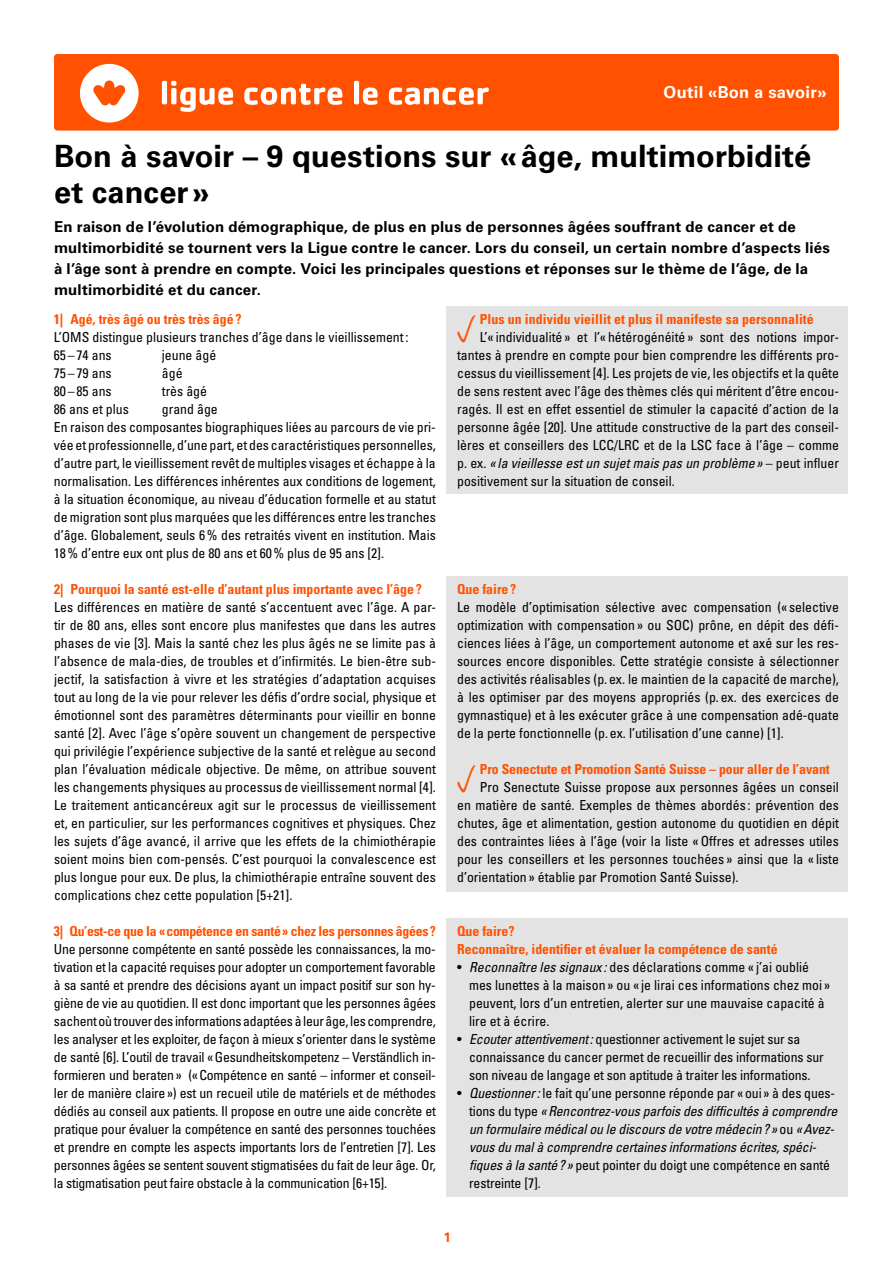
<style>
.page{position:relative;width:893px;height:1263px;background:#fff}
.page>*{position:absolute;margin:0;border:0;box-sizing:border-box;transform-origin:0 0}
.t1{font:700 30.75px/36px "Univers LT Std";color:#000}
.t2{font:700 16.5px "Univers LT Std";letter-spacing:.015em;color:#fff}
.t3{font:700 15px/21px "Univers LT Std";letter-spacing:.015em;color:#000}
.t4{font:condensed 13.8px/18px "Univers LT Std";letter-spacing:-.005em;color:#000;text-align:justify}
.t5{font:italic condensed 13.8px/18px "Univers LT Std";letter-spacing:-.01em;color:#000}
.t6{font:700 condensed 13.8px/18px "Univers LT Std";color:#ff5100}
.t7{font:700 condensed 13.8px "Univers LT Std";letter-spacing:-.02em;color:#ff5100}
.t8{font:700 13.5px "Univers LT Std";color:#ff5100}
.s1{font-style:italic}
.s2{font-style:normal}
</style>
<div class="page">
<div style="left:446px;top:918px;width:402px;height:279px;background:#e3e3e3"></div>
<div style="left:446px;top:306px;width:402px;height:188px;background:#e3e3e3"></div>
<div style="left:446px;top:576px;width:402px;height:315px;background:#e3e3e3"></div>
<div style="left:54px;top:54px;width:785px;height:77px;background:#ff5100;border-radius:3px"></div>
<svg style="left:80px;top:64px;width:59px;height:59px"></svg>
<div style="left:162px;top:81px;width:5px;height:23px;background:#fff;border-radius:2px"></div>
<svg style="left:171px;top:81px;width:62px;height:31px"></svg>
<svg style="left:244px;top:84px;width:98px;height:21px"></svg>
<div style="left:354px;top:81px;width:5px;height:23px;background:#fff;border-radius:2px"></div>
<svg style="left:363px;top:87px;width:15px;height:18px"></svg>
<svg style="left:389px;top:87px;width:100px;height:18px"></svg>
<p class="t2" style="left:664px;top:83px;width:165px">Outil «Bon a savoir»</p>
<h1 class="t1" style="left:54px;top:138px;width:759px">Bon à savoir – 9 questions sur «âge, multimorbidité et cancer»</h1>
<p class="t3" style="left:54px;top:216px;width:778px">En raison de l’évolution démographique, de plus en plus de personnes âgées souffrant de cancer et de multimorbidité se tournent vers la Ligue contre le cancer. Lors du conseil, un certain nombre d’aspects liés à l’âge sont à prendre en compte. Voici les principales questions et réponses sur le thème de l’âge, de la multimorbidité et du cancer.</p>
<p class="t6" style="left:54px;top:310px;width:189px">1| Agé, très âgé ou très très âgé?</p>
<p class="t4" style="left:54px;top:328px;width:356px">L’OMS distingue plusieurs tranches d’âge dans le vieillissement:<br>65–74 ans</p>
<p class="t4" style="left:162px;top:346px;width:56px">jeune âgé</p>
<p class="t4" style="left:54px;top:364px;width:59px">75–79 ans</p>
<p class="t4" style="left:162px;top:364px;width:22px">âgé</p>
<p class="t4" style="left:54px;top:382px;width:59px">80–85 ans</p>
<p class="t4" style="left:162px;top:382px;width:47px">très âgé</p>
<p class="t4" style="left:54px;top:400px;width:77px">86 ans et plus</p>
<p class="t4" style="left:54px;top:400px;width:384px;text-align:left;text-indent:108px">grand âge<br>En raison des composantes biographiques liées au parcours de vie pri&shy;vée et professionnelle, d’une part, et des caractéristiques personnelles, d’autre part, le vieillissement revêt de multiples visages et échappe à la normalisation. Les différences inhérentes aux conditions de logement, à la situation économique, au niveau d’éducation formelle et au statut de migration sont plus marquées que les différences entre les tranches d’âge. Globalement, seuls 6% des retraités vivent en institution. Mais 18% d’entre eux ont plus de 80 ans et 60% plus de 95 ans [2].</p>
<p class="t6" style="left:54px;top:580px;width:369px">2| Pourquoi la santé est-elle d’autant plus importante avec l’âge?</p>
<p class="t4" style="left:54px;top:598px;width:384px">Les différences en matière de santé s’accentuent avec l’âge. A par&shy;tir de 80 ans, elles sont encore plus manifestes que dans les autres phases de vie [3]. Mais la santé chez les plus âgés ne se limite pas à l’absence de mala-dies, de troubles et d’infirmités. Le bien-être sub&shy;jectif, la satisfaction à vivre et les stratégies d’adaptation acquises tout au long de la vie pour relever les défis d’ordre social, physique et émotionnel sont des paramètres déterminants pour vieillir en bonne santé [2]. Avec l’âge s’opère souvent un changement de perspective qui privilégie l’expérience subjective de la santé et relègue au second plan l’évaluation médicale objective. De même, on attribue souvent les changements physiques au processus de vieillissement normal [4].<br>Le traitement anticancéreux agit sur le processus de vieillissement et, en particulier, sur les performances cognitives et physiques. Chez les sujets d’âge avancé, il arrive que les effets de la chimiothérapie soient moins bien com-pensés. C’est pourquoi la convalescence est plus longue pour eux. De plus, la chimiothérapie entraîne souvent des complications chez cette population [5+21].</p>
<p class="t7" style="left:54px;top:923px;width:383px">3| Qu’est-ce que la «compétence en santé» chez les personnes âgées?</p>
<p class="t4" style="left:54px;top:940px;width:384px">Une personne compétente en santé possède les connaissances, la mo&shy;tivation et la capacité requises pour adopter un comportement favorable à sa santé et prendre des décisions ayant un impact positif sur son hy&shy;giène de vie au quotidien. Il est donc important que les personnes âgées sachent où trouver des informations adaptées à leur âge, les comprendre, les analyser et les exploiter, de façon à mieux s’orienter dans le système de santé [6]. L’outil de travail «Gesundheitskompetenz – Verständlich in&shy;formieren und beraten» («Compétence en santé – informer et conseil&shy;ler de manière claire») est un recueil utile de matériels et de méthodes dédiés au conseil aux patients. Il propose en outre une aide concrète et pratique pour évaluer la compétence en santé des personnes touchées et prendre en compte les aspects importants lors de l’entretien [7]. Les personnes âgées se sentent souvent stigmatisées du fait de leur âge. Or, la stigmatisation peut faire obstacle à la communication [6+15].</p>
<p class="t6" style="left:480px;top:310px;width:336px">Plus un individu vieillit et plus il manifeste sa personnalité</p>
<p class="t4" style="left:457px;top:328px;width:383px;text-indent:23px">L’« individualité » et l’«hétérogénéité» sont des notions impor&shy;tantes à prendre en compte pour bien comprendre les différents pro&shy;cessus du vieillissement [4]. Les projets de vie, les objectifs et la quête de sens restent avec l’âge des thèmes clés qui méritent d’être encou&shy;ragés. Il est en effet essentiel de stimuler la capacité d’action de la personne âgée [20]. Une attitude constructive de la part des conseil&shy;lères et conseillers des LCC/LRC et de la LSC face à l’âge – comme p. ex. <span class="s1">« la vieillesse est un sujet mais pas un problème»</span> – peut influer positivement sur la situation de conseil.</p>
<p class="t6" style="left:457px;top:580px;width:61px">Que faire ?</p>
<p class="t4" style="left:457px;top:598px;width:383px">Le modèle d’optimisation sélective avec compensation (« selective optimization with compensation » ou SOC) prône, en dépit des défi&shy;ciences liées à l’âge, un comportement autonome et axé sur les res&shy;sources encore disponibles. Cette stratégie consiste à sélectionner des activités réalisables (p.ex. le maintien de la capacité de marche), à les optimiser par des moyens appropriés (p.ex. des exercices de gymnastique) et à les exécuter grâce à une compensation adé-quate de la perte fonctionnelle (p. ex. l’utilisation d’une canne) [1].</p>
<p class="t6" style="left:480px;top:760px;width:351px">Pro Senectute et Promotion Santé Suisse – pour aller de l’avant</p>
<p class="t4" style="left:457px;top:778px;width:383px;text-indent:23px">Pro Senectute Suisse propose aux personnes âgées un conseil en matière de santé. Exemples de thèmes abordés : prévention des chutes, âge et alimentation, gestion autonome du quotidien en dépit des contraintes liées à l’âge (voir la liste «Offres et adresses utiles pour les conseillers et les personnes touchées » ainsi que la « liste d’orientation» établie par Promotion Santé Suisse).</p>
<p class="t6" style="left:457px;top:922px;width:322px">Que faire?<br>Reconnaître, identifier et évaluer la compétence de santé</p>
<p class="t4" style="left:469px;top:958px;width:362px;text-align:left;text-indent:-12px">• <span class="s1">Reconnaître les signaux :</span> des déclarations comme « j’ai oublié mes lunettes à la maison» ou « je lirai ces informations chez moi » peuvent, lors d’un entretien, alerter sur une mauvaise capacité à lire et à écrire.</p>
<p class="t4" style="left:469px;top:1030px;width:356px;text-align:left;text-indent:-12px">• <span class="s1">Ecouter attentivement:</span> questionner activement le sujet sur sa connaissance du cancer permet de recueillir des informations sur son niveau de langage et son aptitude à traiter les informations.</p>
<p class="t5" style="left:469px;top:1084px;width:370px;text-indent:-12px"><span class="s2">•</span> Questionner: <span class="s2">le fait qu’une personne réponde par «oui» à des ques&shy;tions du type</span> «Rencontrez-vous parfois des difficultés à comprendre un formulaire médical ou le discours de votre médecin?» <span class="s2">ou</span> «Avez&shy;vous du mal à comprendre certaines informations écrites, spéci&shy;fiques à la santé?» <span class="s2">peut pointer du doigt une compétence en santé restreinte [7].</span></p>
<p class="t8" style="left:444px;top:1229px;width:9px">1</p>
</div>
